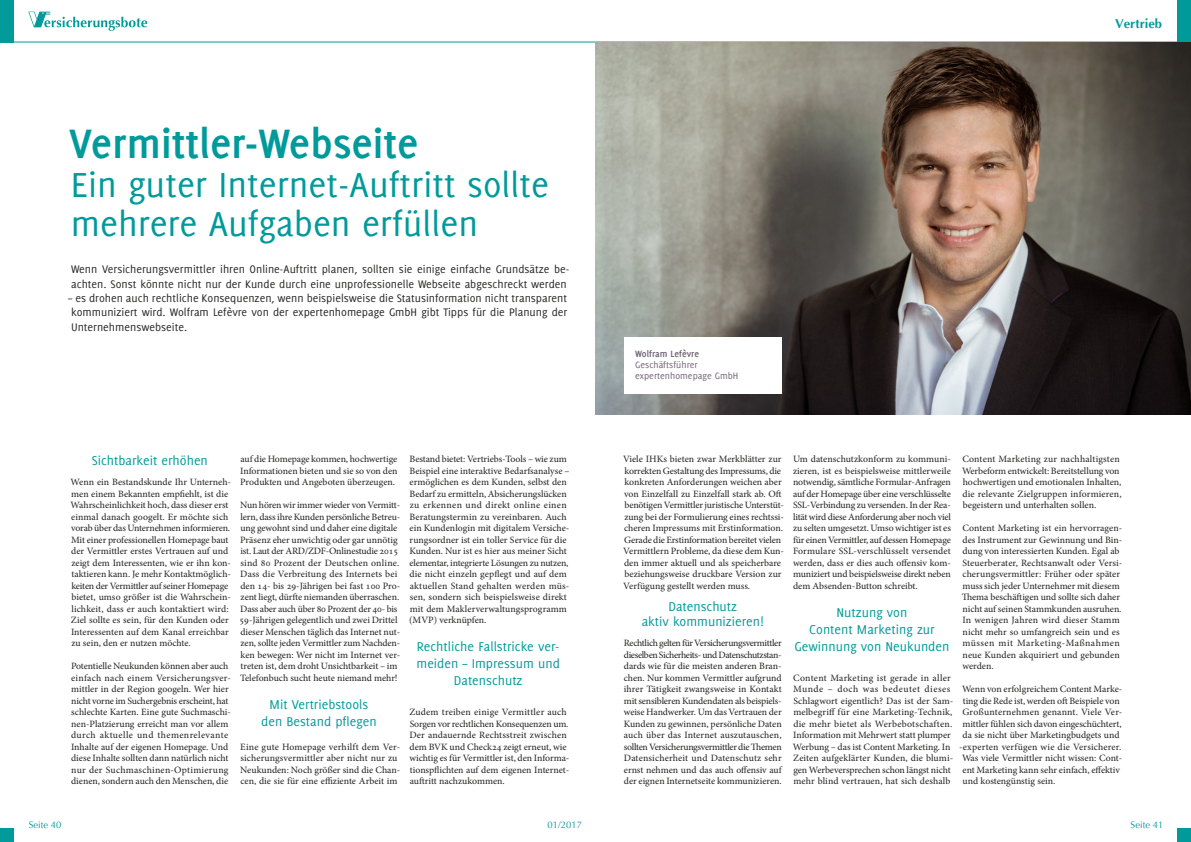
<style>
.page{position:relative;width:1191px;height:842px;background:#fff}
.page>*{position:absolute;margin:0;border:0;box-sizing:border-box;transform-origin:0 0}
.Überschrift{font:700 45px "Delicious";color:#009a9b}
.Überschrift-2{font:38px/39px "Delicious";color:#009a9b}
.Zwischenüberschrift{font:14px/16.8px "Delicious";color:#009a9b;text-align:center}
.t1{font:700 13px "Optima";color:#009a9b}
.Intro{font:12px/14.4px "Delicious";color:#282827}
.Zusatzinfo{font:10px "Delicious";color:#716474}
.Zusatzinfo-2{font:700 10px "Delicious";color:#716474}
.Fließtext_2{font:9.5px/11.5px "Adobe Hebrew";color:#282827}
.Fließtext{font:9.5px/11.5px "Adobe Hebrew";color:#282827}
.Fließtext-2{font:9.5px "Adobe Hebrew";letter-spacing:.02em;color:#282827}
.t2{font:9.5px "Optima";color:#009a9b}
</style>
<div class="page">
<img style="left:28px;top:12px;width:22px;height:15px">
<img style="left:63px;top:17px;width:78px;height:10px">
<div style="left:0;top:0;width:14px;height:43px;background:#009a9b"></div>
<div style="left:1176px;top:0;width:15px;height:43px;background:#009a9b"></div>
<div style="left:0;top:828px;width:14px;height:14px;background:#009a9b"></div>
<div style="left:1176px;top:828px;width:15px;height:14px;background:#009a9b"></div>
<hr style="left:0;top:42px;width:595px;height:1px;background:#009a9b">
<hr style="left:595px;top:42px;width:596px;height:1px;background:#009a9b">
<img style="left:595px;top:43px;width:596px;height:372px">
<div style="left:624px;top:337px;width:157px;height:56px;background:#fff"></div>
<p class="Überschrift" style="left:69px;top:118px;width:351px">Vermittler-Webseite</p>
<p class="Überschrift-2" style="left:71px;top:165px;width:480px">Ein guter Internet-Auftritt sollte mehrere Aufgaben erfüllen</p>
<p class="Intro" style="left:71px;top:262px;width:500px">Wenn Versicherungsvermittler ihren Online-Auftritt planen, sollten sie einige einfache Grundsätze be&shy;achten. Sonst könnte nicht nur der Kunde durch eine unprofessionelle Webseite abgeschreckt werden</p>
<p class="Intro" style="left:68px;top:291px;width:500px;text-align:justify">– es drohen auch rechtliche Konsequenzen, wenn beispielsweise die Statusinformation nicht transparent kommuniziert wird. Wolfram Lefèvre von der expertenhomepage GmbH gibt Tipps für die Planung der Unternehmenswebseite.</p>
<p class="Zwischenüberschrift" style="left:92px;top:452px;width:118px">Sichtbarkeit erhöhen</p>
<p class="Fließtext_2" style="left:71px;top:476px;width:162px">Wenn ein Bestandskunde Ihr Unterneh&shy;men einem Bekannten empfiehlt, ist die Wahrscheinlichkeit hoch, dass dieser erst einmal danach googelt. Er möchte sich vorab über das Unternehmen informieren.<br>Mit einer professionellen Homepage baut der Vermittler erstes Vertrauen auf und zeigt dem Interessenten, wie er ihn kon&shy;taktieren kann. Je mehr Kontaktmöglich&shy;keiten der Vermittler auf seiner Homepage bietet, umso größer ist die Wahrschein&shy;lichkeit, dass er auch kontaktiert wird:<br>Ziel sollte es sein, für den Kunden oder Interessenten auf dem Kanal erreichbar zu sein, den er nutzen möchte.</p>
<p class="Fließtext_2" style="left:71px;top:660px;width:161px">Potentielle Neukunden können aber auch einfach nach einem Versicherungsver&shy;mittler in der Region googeln. Wer hier nicht vorne im Suchergebnis erscheint, hat schlechte Karten. Eine gute Suchmaschi&shy;nen-Platzierung erreicht man vor allem durch aktuelle und themenrelevante Inhalte auf der eigenen Homepage. Und diese Inhalte sollten dann natürlich nicht nur der Suchmaschinen-Optimierung dienen, sondern auch den Menschen, die</p>
<p class="Fließtext_2" style="left:240px;top:453px;width:159px;text-align:justify">auf die Homepage kommen, hochwertige Informationen bieten und sie so von den Produkten und Angeboten überzeugen.</p>
<p class="Fließtext_2" style="left:239px;top:499px;width:162px">Nun hören wir immer wieder von Vermitt&shy;lern, dass ihre Kunden persönliche Betreu&shy;ung gewohnt sind und daher eine digitale Präsenz eher unwichtig oder gar unnötig ist. Laut der ARD/ZDF-Onlinestudie 2015 sind 80 Prozent der Deutschen online.<br>Dass die Verbreitung des Internets bei den 14- bis 29-Jährigen bei fast 100 Pro&shy;zent liegt, dürfte niemanden überraschen.<br>Dass aber auch über 80 Prozent der 40- bis 59-Jährigen gelegentlich und zwei Drittel dieser Menschen täglich das Internet nut&shy;zen, sollte jeden Vermittler zum Nachden&shy;ken bewegen: Wer nicht im Internet ver&shy;treten ist, dem droht Unsichtbarkeit – im Telefonbuch sucht heute niemand mehr!</p>
<p class="Zwischenüberschrift" style="left:261px;top:696px;width:117px">Mit Vertriebstools den Bestand pflegen</p>
<p class="Fließtext_2" style="left:240px;top:741px;width:161px">Eine gute Homepage verhilft dem Ver&shy;sicherungsvermittler aber nicht nur zu Neukunden: Noch größer sind die Chan&shy;cen, die sie für eine effiziente Arbeit im</p>
<p class="Fließtext_2" style="left:409px;top:453px;width:162px">Bestand bietet: Vertriebs-Tools – wie zum Beispiel eine interaktive Bedarfsanalyse – ermöglichen es dem Kunden, selbst den Bedarf zu ermitteln, Absicherungslücken zu erkennen und direkt online einen Beratungstermin zu vereinbaren. Auch ein Kundenlogin mit digitalem Versiche&shy;rungsordner ist ein toller Service für die Kunden. Nur ist es hier aus meiner Sicht elementar, integrierte Lösungen zu nutzen, die nicht einzeln gepflegt und auf dem aktuellen Stand gehalten werden müs&shy;sen, sondern sich beispielsweise direkt mit dem Maklerverwaltungsprogramm (MVP) verknüpfen.</p>
<p class="Zwischenüberschrift" style="left:416px;top:638px;width:145px">Rechtliche Fallstricke ver&shy;meiden – Impressum und<br>Datenschutz</p>
<p class="Fließtext_2" style="left:409px;top:706px;width:162px">Zudem treiben einige Vermittler auch Sorgen vor rechtlichen Konsequenzen um.<br>Der andauernde Rechtsstreit zwischen dem BVK und Check24 zeigt erneut, wie wichtig es für Vermittler ist, den Informa&shy;tionspflichten auf dem eigenen Internet&shy;auftritt nachzukommen.</p>
<h3 class="t1" style="left:1115px;top:16px;width:48px">Vertrieb</h3>
<p class="Zusatzinfo-2" style="left:635px;top:348px;width:65px">Wolfram Lefèvre</p>
<p class="Zusatzinfo" style="left:635px;top:360px;width:64px">Geschäftsführer</p>
<p class="Zusatzinfo" style="left:635px;top:371px;width:104px">expertenhomepage GmbH</p>
<p class="Fließtext_2" style="left:623px;top:453px;width:162px">Viele IHKs bieten zwar Merkblätter zur korrekten Gestaltung des Impressums, die konkreten Anforderungen weichen aber von Einzelfall zu Einzelfall stark ab. Oft benötigen Vermittler juristische Unterstüt&shy;zung bei der Formulierung eines rechtssi&shy;cheren Impressums mit Erstinformation.<br>Gerade die Erstinformation bereitet vielen Vermittlern Probleme, da diese dem Kun&shy;den immer aktuell und als speicherbare beziehungsweise druckbare Version zur Verfügung gestellt werden muss.</p>
<p class="Zwischenüberschrift" style="left:642px;top:599px;width:123px;line-height:14.8px">Datenschutz<br>aktiv kommunizieren!</p>
<p class="Fließtext" style="left:624px;top:637px;width:159px;text-align:justify">Rechtlich gelten für Versicherungsvermittler dieselben Sicherheits- und Datenschutzstan&shy;dards wie für die meisten anderen Bran&shy;chen. Nur kommen Vermittler aufgrund ihrer Tätigkeit zwangsweise in Kontakt mit sensibleren Kundendaten als beispiels&shy;weise Handwerker. Um das Vertrauen der Kunden zu gewinnen, persönliche Daten auch über das Internet auszutauschen, sollten Versicherungsvermittler die Themen Datensicherheit und Datenschutz sehr ernst nehmen und das auch offensiv auf der eignen Internetseite kommunizieren.</p>
<p class="Fließtext" style="left:793px;top:453px;width:159px;text-align:justify">Um datenschutzkonform zu kommuni&shy;zieren, ist es beispielsweise mittlerweile notwendig, sämtliche Formular-Anfragen auf der Homepage über eine verschlüsselte SSL-Verbindung zu versenden. In der Rea&shy;lität wird diese Anforderung aber noch viel zu selten umgesetzt. Umso wichtiger ist es für einen Vermittler, auf dessen Homepage Formulare SSL-verschlüsselt versendet werden, dass er dies auch offensiv kom&shy;muniziert und beispielsweise direkt neben dem Absenden-Button schreibt.</p>
<p class="Zwischenüberschrift" style="left:794px;top:604px;width:156px">Nutzung von<br>Content Marketing zur<br>Gewinnung von Neukunden</p>
<p class="Fließtext" style="left:793px;top:672px;width:162px">Content Marketing ist gerade in aller Munde – doch was bedeutet dieses Schlagwort eigentlich? Das ist der Sam&shy;melbegriff für eine Marketing-Technik, die mehr bietet als Werbebotschaften.<br>Information mit Mehrwert statt plumper Werbung – das ist Content Marketing. In Zeiten aufgeklärter Kunden, die blumi&shy;gen Werbeversprechen schon längst nicht mehr blind vertrauen, hat sich deshalb</p>
<p class="Fließtext" style="left:962px;top:453px;width:161px">Content Marketing zur nachhaltigsten Werbeform entwickelt: Bereitstellung von hochwertigen und emotionalen Inhalten, die relevante Zielgruppen informieren, begeistern und unterhalten sollen.</p>
<p class="Fließtext" style="left:961px;top:522px;width:162px">Content Marketing ist ein hervorragen&shy;des Instrument zur Gewinnung und Bin&shy;dung von interessierten Kunden. Egal ab Steuerberater, Rechtsanwalt oder Versi&shy;cherungsvermittler: Früher oder später muss sich jeder Unternehmer mit diesem Thema beschäftigen und sollte sich daher nicht auf seinen Stammkunden ausruhen.<br>In wenigen Jahren wird dieser Stamm nicht mehr so umfangreich sein und es müssen mit Marketing-Maßnahmen neue Kunden akquiriert und gebunden werden.</p>
<p class="Fließtext" style="left:962px;top:683px;width:162px">Wenn von erfolgreichem Content Marke-</p>
<p class="Fließtext" style="left:962px;top:695px;width:158px">ting die Rede ist, werden oft Beispiele von</p>
<p class="Fließtext-2" style="left:962px;top:706px;width:161px">Großunternehmen genannt. Viele Ver-</p>
<p class="Fließtext" style="left:962px;top:718px;width:160px">mittler fühlen sich davon eingeschüchtert,</p>
<p class="Fließtext" style="left:962px;top:729px;width:159px">da sie nicht über Marketingbudgets und</p>
<p class="Fließtext-2" style="left:959px;top:741px;width:164px">-experten verfügen wie die Versicherer.</p>
<p class="Fließtext" style="left:962px;top:752px;width:162px">Was viele Vermittler nicht wissen: Cont-</p>
<p class="Fließtext" style="left:962px;top:764px;width:159px">ent Marketing kann sehr einfach, effektiv</p>
<p class="Fließtext" style="left:962px;top:775px;width:94px">und kostengünstig sein.</p>
<p class="t2" style="left:29px;top:819px;width:34px">Seite 40</p>
<p class="t2" style="left:547px;top:819px;width:36px">01/2017</p>
<p class="t2" style="left:1130px;top:819px;width:34px">Seite 41</p>
</div>
